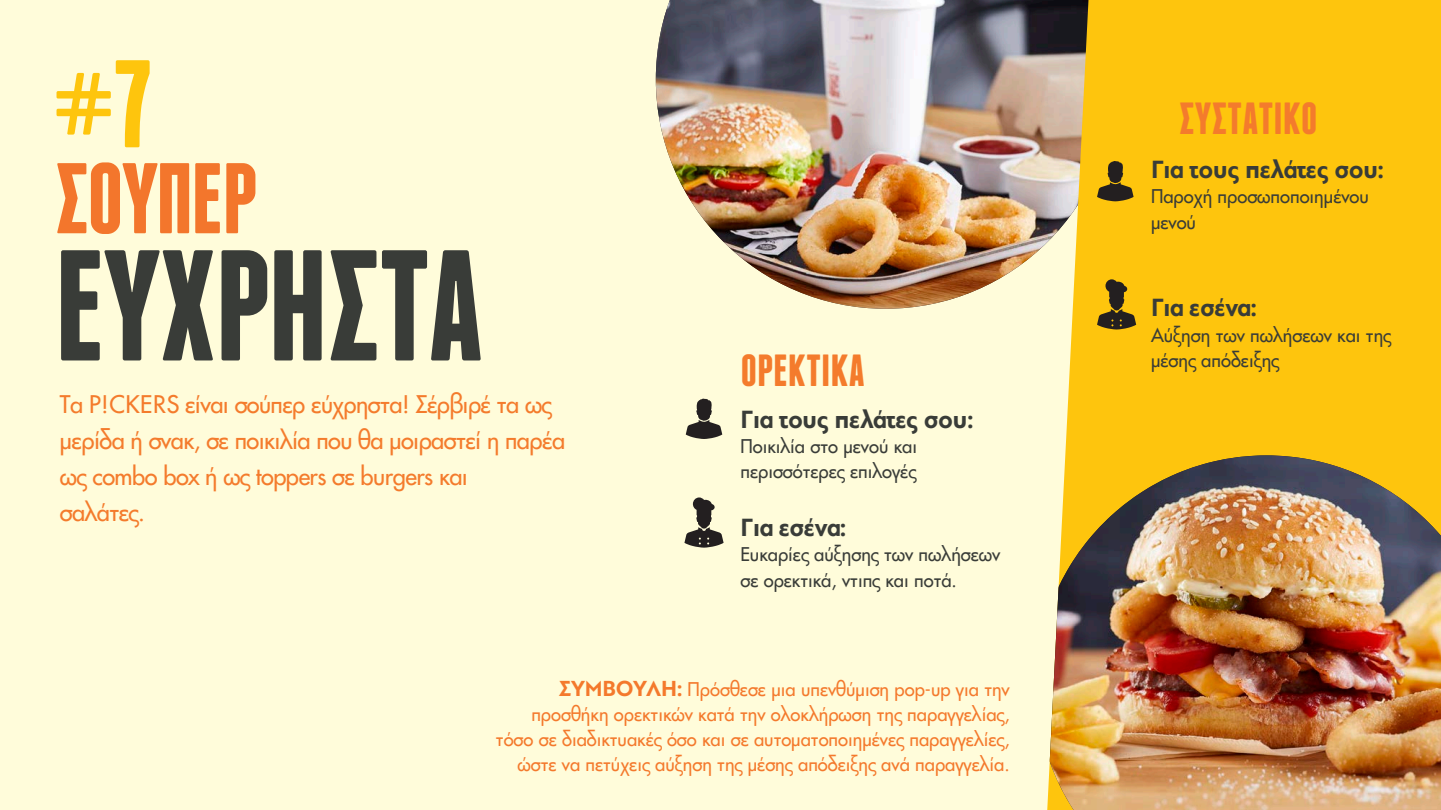
<style>
.page{position:relative;width:1441px;height:810px;background:#fff}
.page>*{position:absolute;margin:0;border:0;box-sizing:border-box;transform-origin:0 0}
.t1{font:157.5px "Franchise New";letter-spacing:-.02em;color:#393c38}
.t2{font:700 124.35px "Franchise";color:#fec50d}
.t3{font:100.2px "Franchise New";letter-spacing:-.02em;color:#f3762c}
.t4{font:45px "Franchise New";color:#f47b2c}
.t5{font:27px/36px "Brother 1816";letter-spacing:-.02em;color:#f47b2c}
.t6{font:700 24px "Brother 1816";color:#393c38}
.t7{font:21px/25.2px "Brother 1816";color:#f4792c;text-align:right}
.t8{font:21px/25.2px "Brother 1816";color:#393c38}
.s1{font-weight:700}
</style>
<div class="page">
<div style="left:0;top:0;width:1440px;height:810px;background:#fffcda"></div>
<img style="left:655px;top:0;width:392px;height:309px">
<svg style="left:1047px;top:0;width:393px;height:455px;background:#f9c419"></svg>
<img style="left:1049px;top:455px;width:391px;height:355px">
<svg style="left:685px;top:398px;width:37px;height:41px"></svg>
<svg style="left:1096px;top:160px;width:37px;height:41px;background:#8e7016"></svg>
<svg style="left:684px;top:497px;width:39px;height:51px"></svg>
<svg style="left:1096px;top:279px;width:40px;height:51px;background:#927316"></svg>
<p class="t2" style="left:54px;top:46px;width:100px">#7</p>
<p class="t3" style="left:54px;top:148px;width:205px">ΣΟΥΠΕΡ</p>
<p class="t1" style="left:54px;top:227px;width:431px">ΕΥΧΡΗΣΤΑ</p>
<p class="t5" style="left:60px;top:384px;width:506px">Τα P!CKERS είναι σούπερ εύχρηστα! Σέρβιρέ τα ως μερίδα ή σνακ, σε ποικιλία που θα μοιραστεί η παρέα ως combo box ή ως toppers σε burgers και<br>σαλάτες.</p>
<p class="t4" style="left:741px;top:348px;width:125px">ΟΡΕΚΤΙΚΑ</p>
<p class="t6" style="left:740px;top:401px;width:234px">Για τους πελάτες σου:</p>
<p class="t8" style="left:740px;top:432px;width:178px">Ποικιλία στο μενού και περισσότερες επιλογές</p>
<p class="t6" style="left:740px;top:509px;width:107px">Για εσένα:</p>
<p class="t8" style="left:740px;top:540px;width:261px">Ευκαρίες αύξησης των πωλήσεων σε ορεκτικά, ντιπς και ποτά.</p>
<p class="t7" style="left:496px;top:675px;width:515px"><span class="s1">ΣΥΜΒΟΥΛΗ:</span> Πρόσθεσε μια υπενθύμιση pop-up για την προσθήκη ορεκτικών κατά την ολοκλήρωση της παραγγελίας, τόσο σε διαδικτυακές όσο και σε αυτοματοποιημένες παραγγελίες, ώστε να πετύχεις αύξηση της μέσης απόδειξης ανά παραγγελία.</p>
<p class="t4" style="left:1178px;top:96px;width:140px">ΣΥΣΤΑΤΙΚΟ</p>
<p class="t6" style="left:1150px;top:151px;width:234px">Για τους πελάτες σου:</p>
<p class="t8" style="left:1150px;top:182px;width:219px">Παροχή προσωποποιημένου μενού</p>
<p class="t6" style="left:1150px;top:290px;width:107px">Για εσένα:</p>
<p class="t8" style="left:1150px;top:321px;width:242px">Αύξηση των πωλήσεων και της μέσης απόδειξης</p>
</div>
